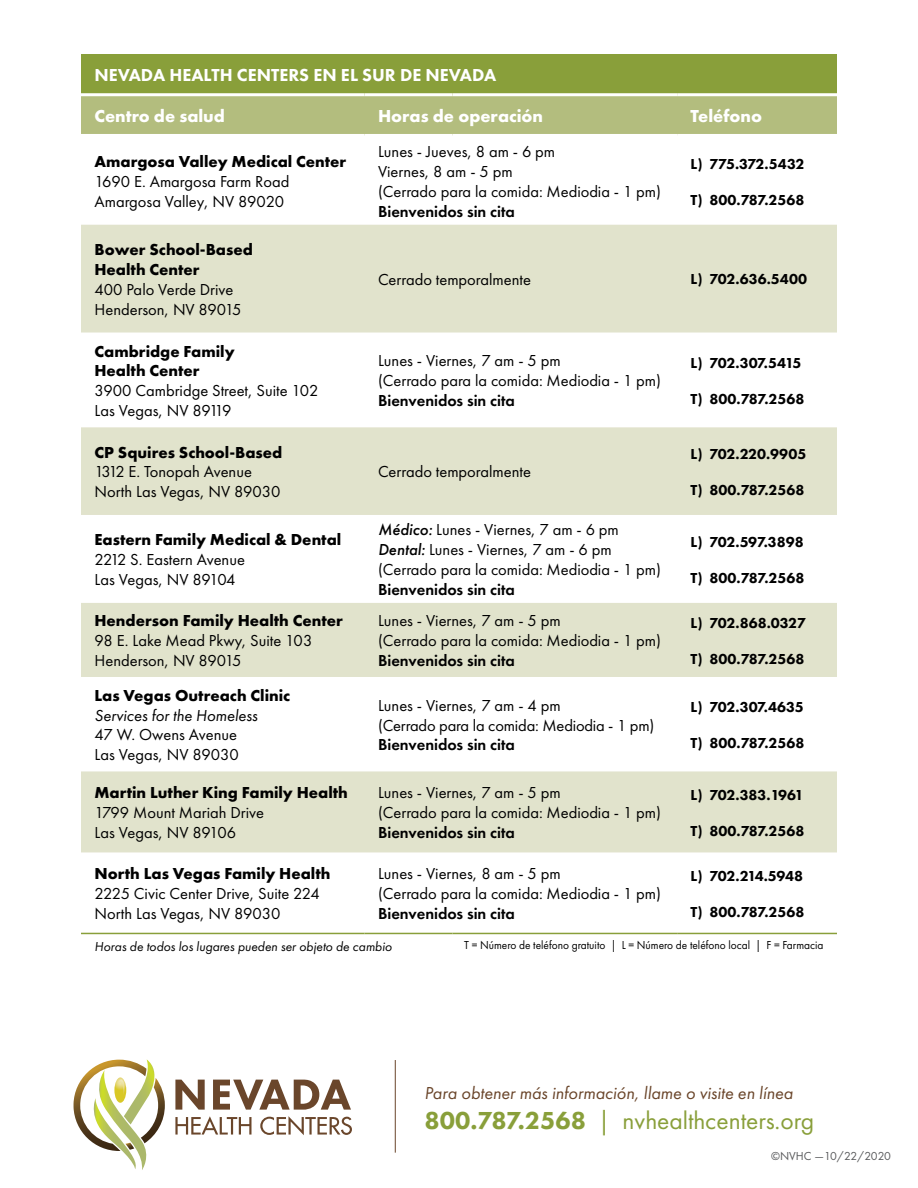
<style>
.page{position:relative;width:918px;height:1188px;background:#fff}
.page>*{position:absolute;margin:0;border:0;box-sizing:border-box;transform-origin:0 0}
.t1{font:25.5px "Futura PT";color:#899f3a}
.t2{font:italic 18px "Futura PT";color:#6a452a}
.t3{font:700 18px "Futura PT";color:#fff}
.t4{font:800 18px "Futura PT";color:#fff}
.t5{font:16.5px/19.8px "Futura PT";color:#000}
.t6{font:700 16.5px/19.8px "Futura PT";color:#000}
.t7{font:600 16.5px "Futura PT";color:#000}
.t8{font:italic 16.5px "Futura PT";color:#000}
.t9{font:800 15px "Futura PT";color:#000}
.t10{font:800 15px "Futura PT";letter-spacing:-.04em;color:#000}
.t11{font:800 15px "Futura PT";letter-spacing:-.03em;color:#000}
.t12{font:italic 13.5px "Futura PT";color:#000}
.t13{font:12px "Futura PT";color:#000;scale:.95 1}
.t14{font:12px "Futura PT";letter-spacing:-.01em;color:#58595b}
.s1{font-weight:500;font-style:italic}
.s2{font-weight:800}
.s3{font-style:italic}
</style>
<div class="page">
<svg style="left:175px;top:1116px;width:77px;height:19px"></svg>
<svg style="left:260px;top:1116px;width:92px;height:19px"></svg>
<svg style="left:175px;top:1080px;width:30px;height:30px"></svg>
<svg style="left:213px;top:1080px;width:138px;height:30px"></svg>
<svg style="left:74px;top:1059px;width:91px;height:111px"></svg>
<hr style="left:395px;top:1060px;width:1px;height:93px;background:#6a452a">
<div style="left:81px;top:54px;width:756px;height:41px;background:#899f3a"></div>
<div style="left:81px;top:96px;width:756px;height:38px;background:#b3bd7e"></div>
<svg style="left:81px;top:225px;width:756px;height:627px;fill:#e1e3cc"></svg>
<svg style="left:81px;top:333px;width:756px;height:270px"></svg>
<hr style="left:81px;top:933px;width:283px;height:1px;background:#899f3a">
<hr style="left:364px;top:933px;width:89px;height:1px;background:#899f3a">
<hr style="left:453px;top:933px;width:224px;height:1px;background:#899f3a">
<hr style="left:677px;top:933px;width:160px;height:1px;background:#899f3a">
<hr style="left:81px;top:93px;width:283px;height:3px;background:#fff">
<hr style="left:364px;top:93px;width:89px;height:3px;background:#fff">
<hr style="left:453px;top:93px;width:224px;height:3px;background:#fff">
<hr style="left:677px;top:93px;width:160px;height:3px;background:#fff">
<p class="t4" style="left:94px;top:64px;width:403px">NEVADA HEALTH CENTERS EN EL SUR DE NEVADA</p>
<p class="t3" style="left:94px;top:104px;width:132px">Centro de salud</p>
<p class="t3" style="left:378px;top:104px;width:167px">Horas de operación</p>
<p class="t3" style="left:691px;top:104px;width:73px">Teléfono</p>
<p class="t6" style="left:94px;top:152px;width:253px">Amargosa Valley Medical Center</p>
<p class="t5" style="left:94px;top:172px;width:196px">1690 E. Amargosa Farm Road<br>Amargosa Valley, NV 89020</p>
<p class="t5" style="left:378px;top:142px;width:285px">Lunes - Jueves, 8 am - 6 pm<br>Viernes, 8 am - 5 pm<br>(Cerrado para la comida: Mediodia - 1 pm)</p>
<p class="t7" style="left:378px;top:201px;width:138px">Bienvenidos sin cita</p>
<p class="t10" style="left:691px;top:154px;width:115px">L) 775.372.5432</p>
<p class="t9" style="left:691px;top:190px;width:115px">T) 800.787.2568</p>
<p class="t6" style="left:94px;top:239px;width:160px">Bower School-Based<br>Health Center</p>
<p class="t5" style="left:94px;top:279px;width:148px">400 Palo Verde Drive<br>Henderson, NV 89015</p>
<p class="t6" style="left:94px;top:341px;width:142px">Cambridge Family<br>Health Center</p>
<p class="t5" style="left:94px;top:381px;width:226px">3900 Cambridge Street, Suite 102<br>Las Vegas, NV 89119</p>
<p class="t5" style="left:378px;top:270px;width:155px">Cerrado temporalmente</p>
<p class="t9" style="left:691px;top:270px;width:118px">L) 702.636.5400</p>
<p class="t5" style="left:378px;top:351px;width:285px">Lunes - Viernes, 7 am - 5 pm<br>(Cerrado para la comida: Mediodia - 1 pm)</p>
<p class="t7" style="left:378px;top:390px;width:138px">Bienvenidos sin cita</p>
<p class="t10" style="left:691px;top:353px;width:112px">L) 702.307.5415</p>
<p class="t9" style="left:691px;top:389px;width:115px">T) 800.787.2568</p>
<p class="t6" style="left:94px;top:442px;width:189px">CP Squires School-Based</p>
<p class="t5" style="left:94px;top:462px;width:188px">1312 E. Tonopah Avenue<br>North Las Vegas, NV 89030</p>
<p class="t5" style="left:378px;top:462px;width:155px">Cerrado temporalmente</p>
<p class="t6" style="left:94px;top:530px;width:248px">Eastern Family Medical &amp; Dental</p>
<p class="t5" style="left:94px;top:550px;width:152px">2212 S. Eastern Avenue<br>Las Vegas, NV 89104</p>
<p class="t6" style="left:94px;top:611px;width:250px">Henderson Family Health Center</p>
<p class="t5" style="left:94px;top:631px;width:219px">98 E. Lake Mead Pkwy, Suite 103<br>Henderson, NV 89015</p>
<p class="t6" style="left:94px;top:685px;width:197px">Las Vegas Outreach Clinic</p>
<p class="t8" style="left:94px;top:705px;width:165px">Services for the Homeless</p>
<p class="t5" style="left:94px;top:725px;width:146px">47 W. Owens Avenue<br>Las Vegas, NV 89030</p>
<p class="t6" style="left:94px;top:783px;width:255px">Martin Luther King Family Health</p>
<p class="t5" style="left:94px;top:803px;width:171px">1799 Mount Mariah Drive<br>Las Vegas, NV 89106</p>
<p class="t6" style="left:94px;top:864px;width:237px">North Las Vegas Family Health</p>
<p class="t5" style="left:94px;top:884px;width:227px">2225 Civic Center Drive, Suite 224<br>North Las Vegas, NV 89030</p>
<p class="t5" style="left:378px;top:520px;width:285px"><span class="s1">Médico:</span> Lunes - Viernes, 7 am - 6 pm<br><span class="s1">Dental:</span> Lunes - Viernes, 7 am - 6 pm (Cerrado para la comida: Mediodia - 1 pm)</p>
<p class="t7" style="left:378px;top:579px;width:138px">Bienvenidos sin cita</p>
<p class="t5" style="left:378px;top:611px;width:285px">Lunes - Viernes, 7 am - 5 pm<br>(Cerrado para la comida: Mediodia - 1 pm)</p>
<p class="t7" style="left:378px;top:650px;width:138px">Bienvenidos sin cita</p>
<p class="t5" style="left:378px;top:695px;width:278px">Lunes - Viernes, 7 am - 4 pm<br>(Cerrado para la comida: Mediodia - 1 pm)</p>
<p class="t7" style="left:378px;top:734px;width:138px">Bienvenidos sin cita</p>
<p class="t5" style="left:378px;top:783px;width:285px">Lunes - Viernes, 7 am - 5 pm<br>(Cerrado para la comida: Mediodia - 1 pm)</p>
<p class="t7" style="left:378px;top:822px;width:138px">Bienvenidos sin cita</p>
<p class="t5" style="left:378px;top:864px;width:285px">Lunes - Viernes, 8 am - 5 pm<br>(Cerrado para la comida: Mediodia - 1 pm)</p>
<p class="t7" style="left:378px;top:903px;width:138px">Bienvenidos sin cita</p>
<p class="t9" style="left:691px;top:444px;width:117px">L) 702.220.9905</p>
<p class="t9" style="left:691px;top:480px;width:115px">T) 800.787.2568</p>
<p class="t9" style="left:691px;top:532px;width:115px">L) 702.597.3898</p>
<p class="t9" style="left:691px;top:568px;width:115px">T) 800.787.2568</p>
<p class="t9" style="left:691px;top:613px;width:117px">L) 702.868.0327</p>
<p class="t9" style="left:691px;top:649px;width:115px">T) 800.787.2568</p>
<p class="t9" style="left:691px;top:698px;width:115px">L) 702.307.4635</p>
<p class="t9" style="left:691px;top:734px;width:115px">T) 800.787.2568</p>
<p class="t9" style="left:691px;top:785px;width:115px">L) 702.383.1961</p>
<p class="t9" style="left:691px;top:821px;width:115px">T) 800.787.2568</p>
<p class="t11" style="left:691px;top:866px;width:114px">L) 702.214.5948</p>
<p class="t9" style="left:691px;top:902px;width:115px">T) 800.787.2568</p>
<p class="t12" style="left:94px;top:938px;width:299px">Horas de todos los lugares pueden ser objeto de cambio</p>
<p class="t13" style="left:464px;top:938px;width:380px">T = Número de teléfono gratuito | L = Número de teléfono local | F = Farmacia</p>
<p class="t2" style="left:424px;top:1082px;width:370px">Para obtener más información, llame o visite en línea</p>
<h1 class="t1" style="left:424px;top:1106px;width:391px"><span class="s2">800.787.2568</span> <span class="s3">|</span> nvhealthcenters.org</h1>
<p class="t14" style="left:771px;top:1149px;width:121px">©NVHC —10/22/2020</p>
</div>
